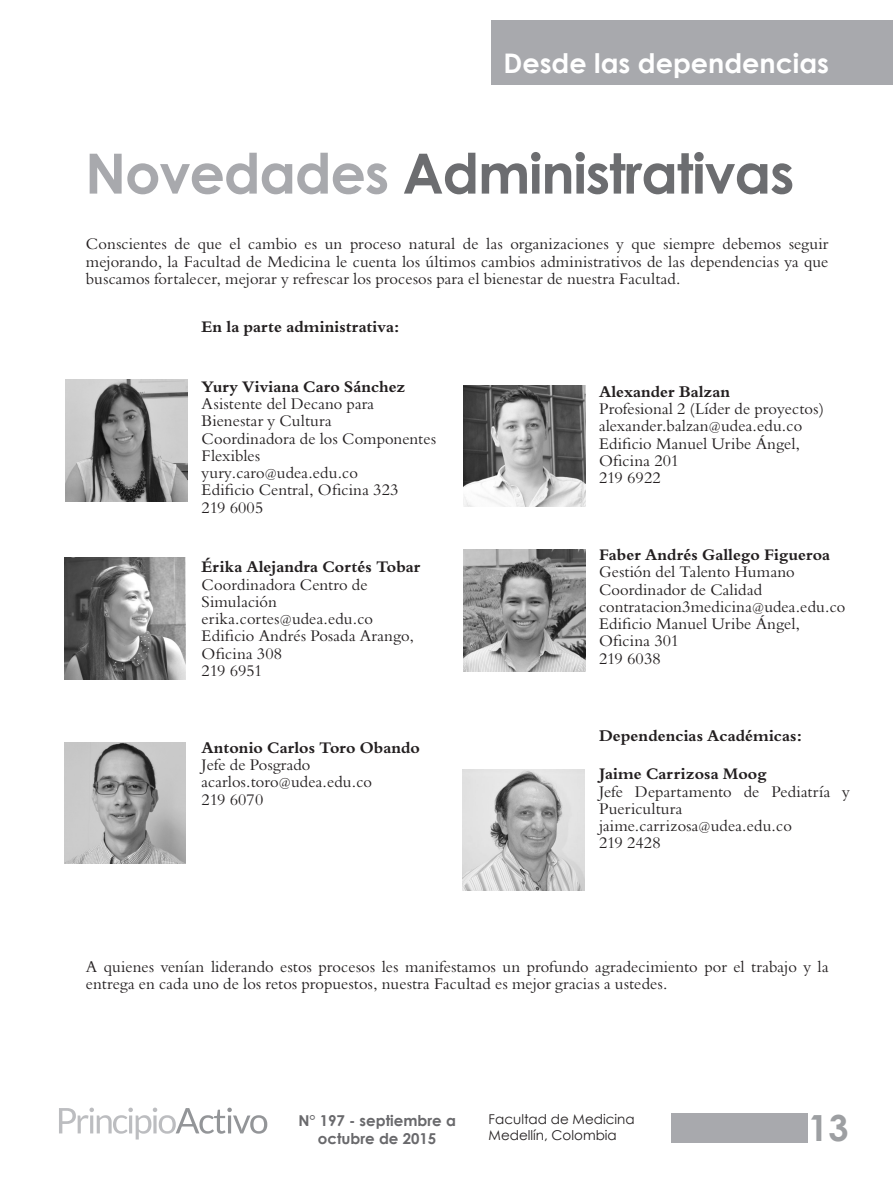
<style>
.page{position:relative;width:893px;height:1191px;background:#fff}
.page>*{position:absolute;margin:0;border:0;box-sizing:border-box;transform-origin:0 0}
.t1{font:700 55.5px "Century Gothic";letter-spacing:-.02em;color:#6c6d70}
.t2{font:700 36px "Century Gothic";color:#9d9fa2}
.t3{font:700 27px "Century Gothic";color:#fff}
.t4{font:15.75px/17.2px "Bergamo Std";letter-spacing:.01em;color:#231f20}
.t5{font:700 15.75px "Bergamo Std";letter-spacing:.01em;color:#231f20}
.t6{font:700 15px/18px "Century Gothic";color:#69696c;text-align:center}
.t7{font:13.5px/16.2px "Century Gothic";color:#231f20}
.s1{color:#a8a9ad}
</style>
<div class="page">
<svg style="left:59px;top:1107px;width:208px;height:32px"></svg>
<div style="left:671px;top:1113px;width:137px;height:30px;background:#a8a9ad"></div>
<div style="left:491px;top:20px;width:402px;height:65px;background:#a8a9ad"></div>
<img style="left:64px;top:558px;width:122px;height:121px">
<img style="left:464px;top:550px;width:121px;height:121px">
<img style="left:66px;top:380px;width:121px;height:121px">
<img style="left:464px;top:385px;width:121px;height:122px">
<img style="left:64px;top:742px;width:122px;height:122px">
<img style="left:463px;top:769px;width:121px;height:122px">
<h3 class="t3" style="left:503px;top:43px;width:327px">Desde las dependencias</h3>
<h1 class="t1" style="left:85px;top:131px;width:711px"><span class="s1">Novedades</span> Administrativas</h1>
<p class="t4" style="left:86px;top:235px;width:744px;text-align:justify">Conscientes de que el cambio es un proceso natural de las organizaciones y que siempre debemos seguir mejorando, la Facultad de Medicina le cuenta los últimos cambios administrativos de las dependencias ya que buscamos fortalecer, mejorar y refrescar los procesos para el bienestar de nuestra Facultad.</p>
<p class="t5" style="left:202px;top:317px;width:199px">En la parte administrativa:</p>
<p class="t5" style="left:202px;top:377px;width:205px">Yury Viviana Caro Sánchez</p>
<p class="t4" style="left:202px;top:395px;width:236px">Asistente del Decano para<br>Bienestar y Cultura<br>Coordinadora de los Componentes<br>Flexibles<br>yury.caro@udea.edu.co<br>Edificio Central, Oficina 323<br>219 6005</p>
<p class="t5" style="left:202px;top:558px;width:220px">Érika Alejandra Cortés Tobar</p>
<p class="t4" style="left:202px;top:576px;width:214px">Coordinadora Centro de<br>Simulación erika.cortes@udea.edu.co<br>Edificio Andrés Posada Arango,<br>Oficina 308<br>219 6951</p>
<p class="t5" style="left:202px;top:738px;width:220px">Antonio Carlos Toro Obando</p>
<p class="t4" style="left:202px;top:756px;width:172px">Jefe de Posgrado acarlos.toro@udea.edu.co<br>219 6070</p>
<p class="t5" style="left:599px;top:382px;width:133px">Alexander Balzan</p>
<p class="t4" style="left:599px;top:400px;width:226px">Profesional 2 (Líder de proyectos) alexander.balzan@udea.edu.co<br>Edificio Manuel Uribe Ángel,<br>Oficina 201<br>219 6922</p>
<p class="t5" style="left:599px;top:546px;width:232px">Faber Andrés Gallego Figueroa</p>
<p class="t4" style="left:599px;top:563px;width:248px">Gestión del Talento Humano<br>Coordinador de Calidad contratacion3medicina@udea.edu.co<br>Edificio Manuel Uribe Ángel,<br>Oficina 301<br>219 6038</p>
<p class="t5" style="left:599px;top:726px;width:205px">Dependencias Académicas:</p>
<p class="t5" style="left:599px;top:765px;width:169px">Jaime Carrizosa Moog</p>
<p class="t4" style="left:599px;top:782px;width:252px">Jefe Departamento de Pediatría y<br>Puericultura jaime.carrizosa@udea.edu.co<br>219 2428</p>
<p class="t4" style="left:86px;top:958px;width:744px">A quienes venían liderando estos procesos les manifestamos un profundo agradecimiento por el trabajo y la entrega en cada uno de los retos propuestos, nuestra Facultad es mejor gracias a ustedes.</p>
<p class="t7" style="left:489px;top:1111px;width:147px">Facultad de Medicina<br>Medellín, Colombia</p>
<p class="t6" style="left:298px;top:1111px;width:159px">N° 197 - septiembre a octubre de 2015</p>
<h2 class="t2" style="left:808px;top:1100px;width:42px">13</h2>
</div>
